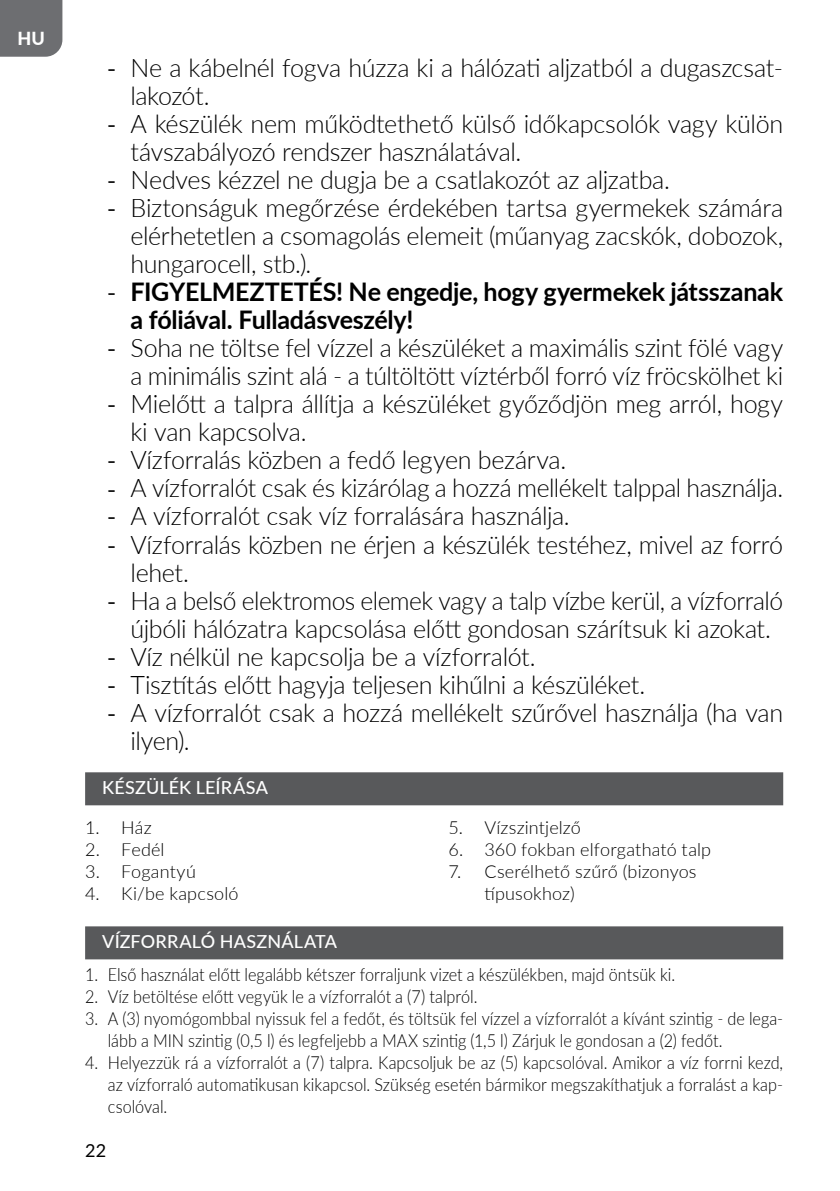
<style>
.page{position:relative;width:840px;height:1191px;background:#fff}
.page>*{position:absolute;margin:0;border:0;box-sizing:border-box;transform-origin:0 0}
.t1{font:300 25.6px/28px "Lato";letter-spacing:-.015em;color:#000}
.t2{font:300 25.6px/28px "Lato";letter-spacing:-.015em;color:#000;text-align:center;scale:.96 1}
.t3{font:700 25.6px/28px "Lato";letter-spacing:-.01em;color:#000}
.t4{font:300 18px/22px "Lato";color:#000;scale:.9 1}
.t5{font:300 18px/22px "Lato";color:#000}
.t6{font:500 18px "Lato";letter-spacing:.01em;color:#fff}
.t7{font:18px "Lato";color:#000}
.t8{font:800 18px "Lato";color:#fff}
.s1{font-family:"Myriad Pro";font-weight:400}
</style>
<div class="page">
<div style="left:0;top:0;width:62px;height:57px;background:#6d6e71"></div>
<div style="left:85px;top:772px;width:697px;height:33px;background:#58595b"></div>
<div style="left:85px;top:926px;width:697px;height:33px;background:#58595b"></div>
<p class="t8" style="left:17px;top:25px;width:29px">HU</p>
<p class="t1" style="left:130px;top:53px;width:653px;text-indent:-23px"><span class="s1">-</span> Ne a kábelnél fogva húzza ki a hálózati aljzatból a dugaszcsat&shy;lakozót.</p>
<p class="t1" style="left:130px;top:109px;width:653px;text-indent:-23px"><span class="s1">-</span> A készülék nem működtethető külső időkapcsolók vagy külön távszabályozó rendszer használatával.</p>
<p class="t1" style="left:108px;top:165px;width:563px"><span class="s1">-</span> Nedves kézzel ne dugja be a csatlakozót az aljzatba.</p>
<p class="t1" style="left:130px;top:193px;width:653px;text-align:justify;text-indent:-23px"><span class="s1">-</span> Biztonságuk megőrzése érdekében tartsa gyermekek számára elérhetetlen a csomagolás elemeit (műanyag zacskók, dobozok, hungarocell, stb.).</p>
<p class="t3" style="left:130px;top:277px;width:653px;text-indent:-23px"><span class="s1">-</span> FIGYELMEZTETÉS! Ne engedje, hogy gyermekek játsszanak a fóliával. Fulladásveszély!</p>
<p class="t1" style="left:108px;top:333px;width:676px;text-align:right"><span class="s1">-</span> Soha ne töltse fel vízzel a készüléket a maximális szint fölé vagy a minimális szint alá - a túltöltött víztérből forró víz fröcskölhet ki</p>
<p class="t1" style="left:130px;top:389px;width:653px;text-indent:-23px"><span class="s1">-</span> Mielőtt a talpra állítja a készüléket győződjön meg arról, hogy ki van kapcsolva.</p>
<p class="t1" style="left:108px;top:445px;width:459px"><span class="s1">-</span> Vízforralás közben a fedő legyen bezárva.</p>
<p class="t1" style="left:108px;top:473px;width:676px"><span class="s1">-</span> A vízforralót csak és kizárólag a hozzá mellékelt talppal használja.</p>
<p class="t1" style="left:108px;top:501px;width:463px"><span class="s1">-</span> A vízforralót csak víz forralására használja.</p>
<p class="t1" style="left:130px;top:529px;width:653px;text-indent:-23px"><span class="s1">-</span> Vízforralás közben ne érjen a készülék testéhez, mivel az forró lehet.</p>
<p class="t2" style="left:108px;top:585px;width:704px"><span class="s1">-</span> Ha a belső elektromos elemek vagy a talp vízbe kerül, a vízforraló újbóli hálózatra kapcsolása előtt gondosan szárítsuk ki azokat.</p>
<p class="t1" style="left:108px;top:641px;width:429px"><span class="s1">-</span> Víz nélkül ne kapcsolja be a vízforralót.</p>
<p class="t1" style="left:108px;top:669px;width:538px"><span class="s1">-</span> Tisztítás előtt hagyja teljesen kihűlni a készüléket.</p>
<p class="t1" style="left:130px;top:697px;width:653px;text-indent:-23px"><span class="s1">-</span> A vízforralót csak a hozzá mellékelt szűrővel használja (ha van ilyen).</p>
<p class="t6" style="left:102px;top:774px;width:167px">KÉSZÜLÉK LEÍRÁSA</p>
<p class="t5" style="left:85px;top:816px;width:68px">1. Ház</p>
<p class="t5" style="left:85px;top:838px;width:81px">2. Fedél</p>
<p class="t5" style="left:85px;top:860px;width:112px">3. Fogantyú</p>
<p class="t5" style="left:85px;top:882px;width:155px">4. Ki/be kapcsoló</p>
<p class="t5" style="left:448px;top:816px;width:134px">5. Vízszintjelző</p>
<p class="t5" style="left:448px;top:838px;width:264px">6. 360 fokban elforgatható talp</p>
<p class="t5" style="left:484px;top:860px;width:213px;text-indent:-36px">7. Cserélhető szűrő (bizonyos típusokhoz)</p>
<p class="t6" style="left:102px;top:928px;width:236px">VÍZFORRALÓ HASZNÁLATA</p>
<p class="t4" style="left:85px;top:963px;width:656px">1. Első használat előtt legalább kétszer forraljunk vizet a készülékben, majd öntsük ki.</p>
<p class="t4" style="left:85px;top:985px;width:437px">2. Víz betöltése előtt vegyük le a vízforralót a (7) talpról.</p>
<p class="t4" style="left:108px;top:1007px;width:751px;text-indent:-23px">3. A (3) nyomógombbal nyissuk fel a fedőt, és töltsük fel vízzel a vízforralót a kívánt szintig - de lega&shy;lább a MIN szintig (0,5 l) és legfeljebb a MAX szintig (1,5 l) Zárjuk le gondosan a (2) fedőt.</p>
<p class="t4" style="left:108px;top:1051px;width:751px;text-align:justify;text-indent:-23px">4. Helyezzük rá a vízforralót a (7) talpra. Kapcsoljuk be az (5) kapcsolóval. Amikor a víz forrni kezd, az vízforraló automatikusan kikapcsol. Szükség esetén bármikor megszakíthatjuk a forralást a kap&shy;csolóval.</p>
<p class="t7" style="left:85px;top:1137px;width:23px">22</p>
</div>
